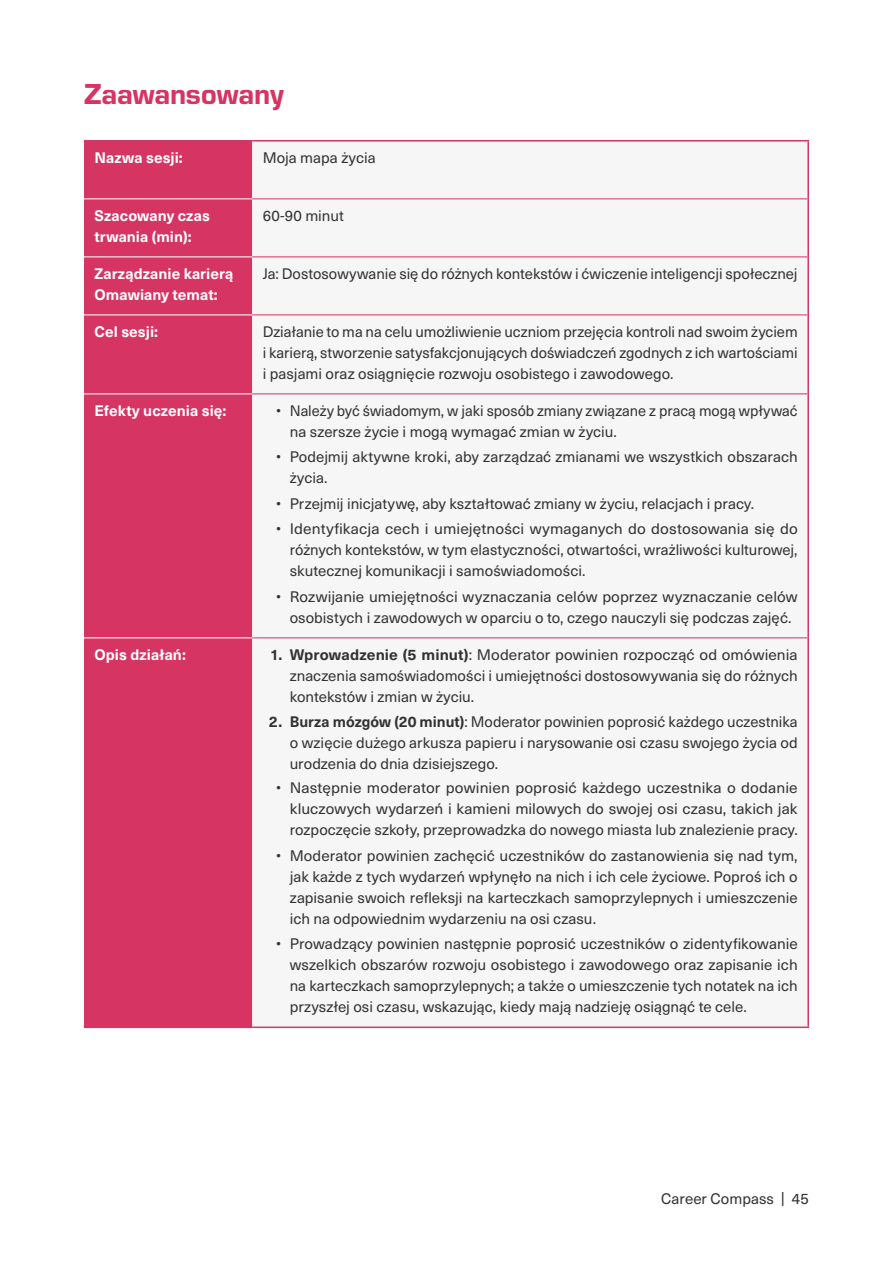
<style>
.page{position:relative;width:893px;height:1263px;background:#fff}
.page>*{position:absolute;margin:0;border:0;box-sizing:border-box;transform-origin:0 0}
.t1{font:30px "Eurostile Hea";letter-spacing:-.005em;color:#d63563}
.t2{font:15px/21px "Neue Haas Unica W1 G";color:#323232;text-align:justify}
.t3{font:700 15px/21px "Neue Haas Unica W1 G";letter-spacing:.005em;color:#fff}
.s1{font-weight:700}
</style>
<div class="page">
<div style="left:84px;top:142px;width:168px;height:884px;background:#d63563"></div>
<hr style="left:84px;top:256px;width:168px;height:2px;background:#f3c2d0">
<hr style="left:84px;top:314px;width:168px;height:2px;background:#f3c2d0">
<hr style="left:84px;top:393px;width:168px;height:2px;background:#f3c2d0">
<hr style="left:84px;top:140px;width:168px;height:2px;background:#d63563">
<hr style="left:84px;top:198px;width:168px;height:2px;background:#f3c2d0">
<hr style="left:84px;top:637px;width:168px;height:1px;background:#f3c2d0">
<hr style="left:84px;top:1026px;width:168px;height:2px;background:#d63563">
<hr style="left:807px;top:142px;width:2px;height:57px;background:#d63563">
<hr style="left:252px;top:140px;width:557px;height:2px;background:#d63563">
<hr style="left:252px;top:198px;width:555px;height:2px;background:#e27192">
<hr style="left:807px;top:199px;width:2px;height:58px;background:#d63563">
<hr style="left:252px;top:256px;width:555px;height:2px;background:#e27192">
<hr style="left:807px;top:257px;width:2px;height:58px;background:#d63563">
<hr style="left:252px;top:314px;width:555px;height:2px;background:#e27192">
<hr style="left:807px;top:315px;width:2px;height:79px;background:#d63563">
<hr style="left:252px;top:393px;width:555px;height:2px;background:#e27192">
<hr style="left:807px;top:394px;width:2px;height:244px;background:#d63563">
<hr style="left:252px;top:637px;width:555px;height:1px;background:#e27192">
<hr style="left:807px;top:638px;width:2px;height:388px;background:#d63563">
<hr style="left:252px;top:1026px;width:557px;height:2px;background:#d63563">
<h1 class="t1" style="left:84px;top:73px;width:201px">Zaawansowany</h1>
<p class="t3" style="left:95px;top:146px;width:90px">Nazwa sesji:</p>
<p class="t2" style="left:263px;top:146px;width:114px">Moja mapa życia</p>
<p class="t3" style="left:95px;top:204px;width:117px">Szacowany czas trwania (min):</p>
<p class="t2" style="left:263px;top:204px;width:83px">60-90 minut</p>
<p class="t3" style="left:95px;top:262px;width:140px">Zarządzanie karierą<br>Omawiany temat:</p>
<p class="t2" style="left:263px;top:262px;width:536px">Ja: Dostosowywanie się do różnych kontekstów i ćwiczenie inteligencji społecznej</p>
<p class="t3" style="left:95px;top:320px;width:65px">Cel sesji:</p>
<p class="t2" style="left:263px;top:320px;width:536px">Działanie to ma na celu umożliwienie uczniom przejęcia kontroli nad swoim życiem i karierą, stworzenie satysfakcjonujących doświadczeń zgodnych z ich wartościami i pasjami oraz osiągnięcie rozwoju osobistego i zawodowego.</p>
<p class="t3" style="left:95px;top:399px;width:133px">Efekty uczenia się:</p>
<p class="t2" style="left:290px;top:399px;width:509px;text-indent:-14px">• Należy być świadomym, w jaki sposób zmiany związane z pracą mogą wpływać na szersze życie i mogą wymagać zmian w życiu.</p>
<p class="t2" style="left:290px;top:446px;width:509px;text-indent:-14px">• Podejmij aktywne kroki, aby zarządzać zmianami we wszystkich obszarach życia.</p>
<p class="t2" style="left:276px;top:492px;width:479px">• Przejmij inicjatywę, aby kształtować zmiany w życiu, relacjach i pracy.</p>
<p class="t2" style="left:290px;top:518px;width:509px;text-indent:-14px">• Identyfikacja cech i umiejętności wymaganych do dostosowania się do różnych kontekstów, w tym elastyczności, otwartości, wrażliwości kulturowej, skutecznej komunikacji i samoświadomości.</p>
<p class="t2" style="left:276px;top:585px;width:523px;text-align:center">• Rozwijanie umiejętności wyznaczania celów poprzez wyznaczanie celów osobistych i zawodowych w oparciu o to, czego nauczyli się podczas zajęć.</p>
<p class="t3" style="left:95px;top:643px;width:93px">Opis działań:</p>
<p class="t2" style="left:290px;top:643px;width:509px;text-indent:-20px"><span class="s1">1. Wprowadzenie (5 minut)</span>: Moderator powinien rozpocząć od omówienia znaczenia samoświadomości i umiejętności dostosowywania się do różnych kontekstów i zmian w życiu.</p>
<p class="t2" style="left:290px;top:711px;width:509px;text-indent:-21px"><span class="s1">2. Burza mózgów (20 minut)</span>: Moderator powinien poprosić każdego uczestnika o wzięcie dużego arkusza papieru i narysowanie osi czasu swojego życia od urodzenia do dnia dzisiejszego.</p>
<p class="t2" style="left:290px;top:777px;width:509px;text-indent:-14px">• Następnie moderator powinien poprosić każdego uczestnika o dodanie kluczowych wydarzeń i kamieni milowych do swojej osi czasu, takich jak rozpoczęcie szkoły, przeprowadzka do nowego miasta lub znalezienie pracy.</p>
<p class="t2" style="left:290px;top:844px;width:509px;text-indent:-14px">• Moderator powinien zachęcić uczestników do zastanowienia się nad tym, jak każde z tych wydarzeń wpłynęło na nich i ich cele życiowe. Poproś ich o zapisanie swoich refleksji na karteczkach samoprzylepnych i umieszczenie ich na odpowiednim wydarzeniu na osi czasu.</p>
<p class="t2" style="left:290px;top:933px;width:509px;text-indent:-14px">• Prowadzący powinien następnie poprosić uczestników o zidentyfikowanie wszelkich obszarów rozwoju osobistego i zawodowego oraz zapisanie ich na karteczkach samoprzylepnych; a także o umieszczenie tych notatek na ich przyszłej osi czasu, wskazując, kiedy mają nadzieję osiągnąć te cele.</p>
<p class="t2" style="left:661px;top:1187px;width:149px">Career Compass | 45</p>
</div>
